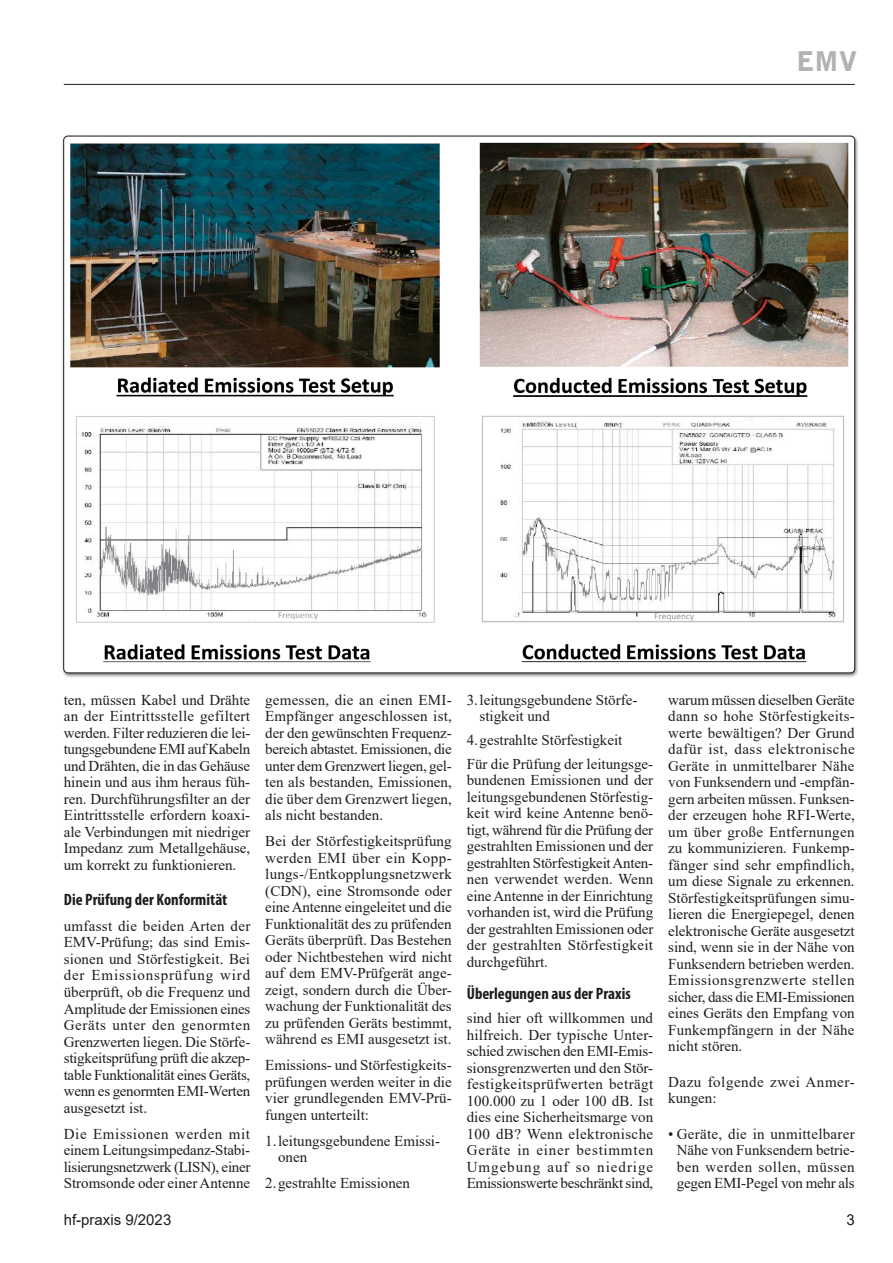
<style>
.page{position:relative;width:893px;height:1263px;background:#fff}
.page>*{position:absolute;margin:0;border:0;box-sizing:border-box;transform-origin:0 0}
.t1{font:900 27px "Bell Gothic BT";color:#b2b2b2}
.t2{font:700 condensed 16.5px "Myriad Pro";color:#1d1d1b}
.t3{font:15px/16.5px "Times New Roman";color:#1d1d1b;text-align:justify}
.t4{font:15px/16.5px "Times New Roman";letter-spacing:.035em;color:#1d1d1b}
.t5{font:15px "Arial";color:#1d1d1b}
</style>
<div class="page">
<hr style="left:64px;top:84px;width:791px;height:1px;background:#1d1d1b">
<div style="left:61px;top:134px;width:798px;height:544px;background:#1d1d1b;opacity:.6"></div>
<img style="left:65px;top:136px;width:790px;height:526px">
<h1 class="t1" style="left:796px;top:44px;width:62px">EMV</h1>
<p class="t3" style="left:64px;top:691px;width:188px">ten, müssen Kabel und Drähte an der Eintrittsstelle gefiltert werden. Filter reduzieren die lei&shy;tungsgebundene EMI auf Kabeln und Drähten, die in das Gehäuse hinein und aus ihm heraus füh&shy;ren. Durchführungsfilter an der Eintrittsstelle erfordern koaxi&shy;ale Verbindungen mit niedriger Impedanz zum Metallgehäuse, um korrekt zu funktionieren.</p>
<p class="t2" style="left:64px;top:889px;width:165px">Die Prüfung der Konformität</p>
<p class="t3" style="left:64px;top:917px;width:188px">umfasst die beiden Arten der EMV-Prüfung; das sind Emis&shy;sionen und Störfestigkeit. Bei der Emissionsprüfung wird überprüft, ob die Frequenz und Amplitude der Emissionen eines Geräts unter den genormten Grenzwerten liegen. Die Störfe&shy;stigkeitsprüfung prüft die akzep&shy;table Funktionalität eines Geräts, wenn es genormten EMI-Werten ausgesetzt ist.</p>
<p class="t3" style="left:64px;top:1125px;width:188px">Die Emissionen werden mit einem Leitungsimpedanz-Stabi&shy;lisierungsnetzwerk (LISN), einer Stromsonde oder einer Antenne</p>
<p class="t3" style="left:265px;top:691px;width:188px">gemessen, die an einen EMI-Empfänger angeschlossen ist, der den gewünschten Frequenz&shy;bereich abtastet. Emissionen, die unter dem Grenzwert liegen, gel&shy;ten als bestanden, Emissionen, die über dem Grenzwert liegen, als nicht bestanden.</p>
<p class="t3" style="left:265px;top:832px;width:188px">Bei der Störfestigkeitsprüfung werden EMI über ein Kopp&shy;lungs-/Entkopplungsnetzwerk (CDN), eine Stromsonde oder eine Antenne eingeleitet und die Funktionalität des zu prüfenden Geräts überprüft. Das Bestehen oder Nichtbestehen wird nicht auf dem EMV-Prüfgerät ange&shy;zeigt, sondern durch die Über&shy;wachung der Funktionalität des zu prüfenden Geräts bestimmt, während es EMI ausgesetzt ist.</p>
<p class="t3" style="left:265px;top:1056px;width:188px">Emissions- und Störfestigkeits&shy;prüfungen werden weiter in die vier grundlegenden EMV-Prü&shy;fungen unterteilt:</p>
<p class="t3" style="left:278px;top:1132px;width:164px;text-indent:-13px">1.leitungsgebundene Emissi&shy;onen</p>
<p class="t3" style="left:265px;top:1174px;width:146px">2.gestrahlte Emissionen</p>
<p class="t3" style="left:479px;top:691px;width:159px;text-indent:-13px">3.leitungsgebundene Störfe&shy;stigkeit und</p>
<p class="t3" style="left:467px;top:728px;width:188px;line-height:23.7px">4.gestrahlte Störfestigkeit<br>Für die Prüfung der leitungsge-</p>
<p class="t3" style="left:467px;top:771px;width:188px">bundenen Emissionen und der leitungsgebundenen Störfestig&shy;keit wird keine Antenne benö&shy;tigt, während für die Prüfung der gestrahlten Emissionen und der gestrahlten Störfestigkeit Anten&shy;nen verwendet werden. Wenn eine Antenne in der Einrichtung vorhanden ist, wird die Prüfung der gestrahlten Emissionen oder der gestrahlten Störfestigkeit durchgeführt.</p>
<p class="t2" style="left:467px;top:983px;width:165px">Überlegungen aus der Praxis</p>
<p class="t3" style="left:467px;top:1009px;width:188px">sind hier oft willkommen und hilfreich. Der typische Unter&shy;schied zwischen den EMI-Emis&shy;sionsgrenzwerten und den Stör&shy;festigkeitsprüfwerten beträgt 100.000 zu 1 oder 100 dB. Ist dies eine Sicherheitsmarge von 100 dB? Wenn elektronische Geräte in einer bestimmten Umgebung auf so niedrige Emissionswerte beschränkt sind,</p>
<p class="t3" style="left:668px;top:691px;width:188px">warum müssen dieselben Geräte dann so hohe Störfestigkeits&shy;werte bewältigen? Der Grund dafür ist, dass elektronische Geräte in unmittelbarer Nähe von Funksendern und -empfän&shy;gern arbeiten müssen. Funksen&shy;der erzeugen hohe RFI-Werte, um über große Entfernungen zu kommunizieren. Funkemp&shy;fänger sind sehr empfindlich, um diese Signale zu erkennen.<br>Störfestigkeitsprüfungen simu&shy;lieren die Energiepegel, denen elektronische Geräte ausgesetzt sind, wenn sie in der Nähe von Funksendern betrieben werden.<br>Emissionsgrenzwerte stellen sicher, dass die EMI-Emissionen eines Geräts den Empfang von Funkempfängern in der Nähe nicht stören.</p>
<p class="t4" style="left:668px;top:1073px;width:188px">Dazu folgende zwei Anmer&shy;kungen:</p>
<p class="t3" style="left:668px;top:1125px;width:188px;text-align:center">• Geräte, die in unmittelbarer<br>Nähe von Funksendern betrie&shy;ben werden sollen, müssen gegen EMI-Pegel von mehr als</p>
<p class="t5" style="left:64px;top:1209px;width:109px">hf-praxis 9/2023</p>
<p class="t5" style="left:846px;top:1209px;width:10px">3</p>
</div>
